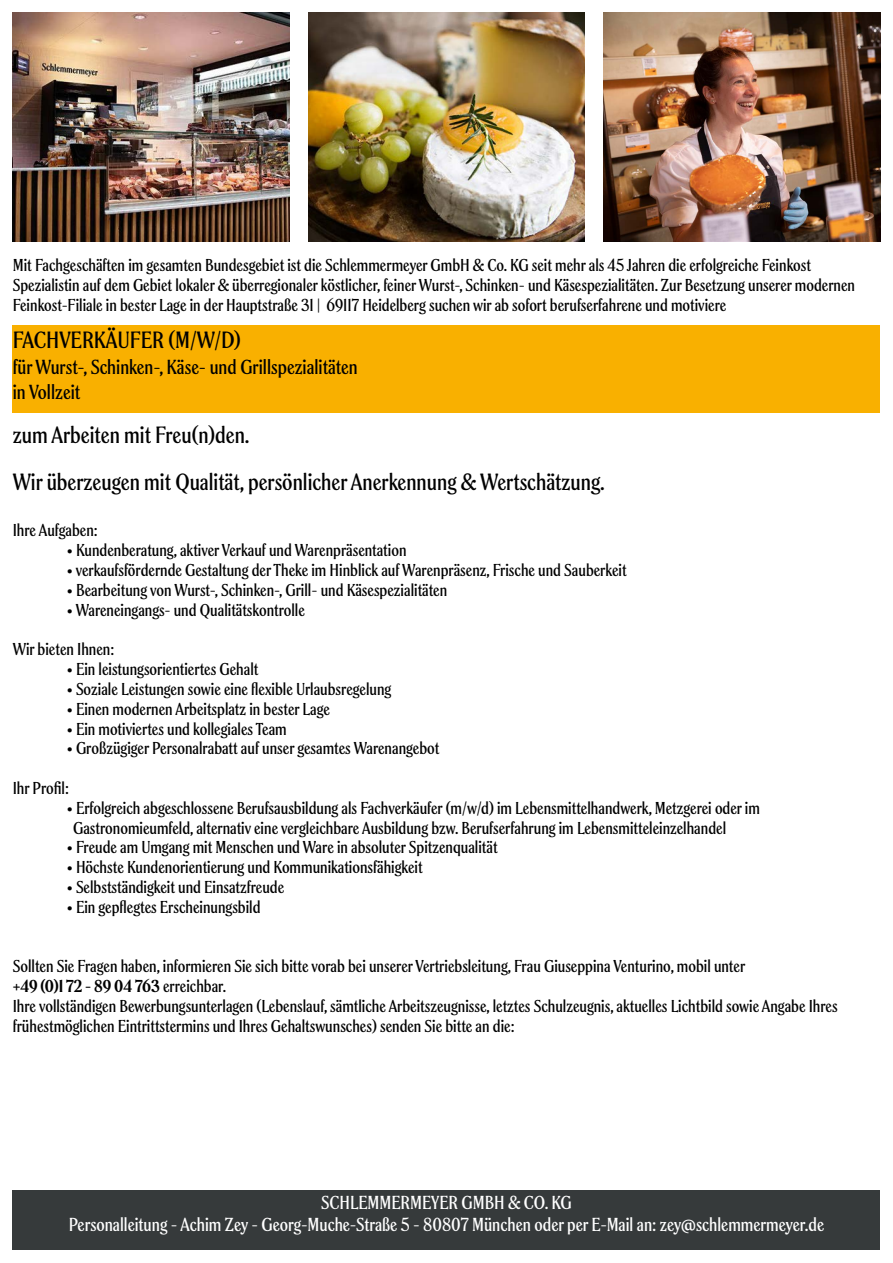
<style>
.page{position:relative;width:893px;height:1263px;background:#fff}
.page>*{position:absolute;margin:0;border:0;box-sizing:border-box;transform-origin:0 0}
.t1{font:300 22.5px/46.8px "Spirits Soft";color:#000}
.t2{font:300 19.5px/25.5px "Spirits Soft";color:#000}
.t3{font:300 18px/21.6px "Spirits Soft";color:#fff;text-align:center}
.t4{font:300 16.5px/19.8px "Spirits Soft";color:#000}
.s1{font-weight:400}
</style>
<div class="page">
<img style="left:13px;top:13px;width:276px;height:229px">
<img style="left:308px;top:13px;width:277px;height:229px">
<img style="left:604px;top:13px;width:276px;height:229px">
<div style="left:13px;top:325px;width:867px;height:87px;background:#f9b000"></div>
<div style="left:13px;top:1191px;width:867px;height:59px;background:#363a3b"></div>
<p class="t4" style="left:13px;top:255px;width:844px">Mit Fachgeschäften im gesamten Bundesgebiet ist die Schlemmermeyer GmbH &amp; Co. KG seit mehr als 45 Jahren die erfolgreiche Feinkost<br>Spezialistin auf dem Gebiet lokaler &amp; überregionaler köstlicher, feiner Wurst-, Schinken- und Käsespezialitäten. Zur Besetzung unserer modernen<br>Feinkost-Filiale in bester Lage in der Hauptstraße 31 | 69117 Heidelberg suchen wir ab sofort berufserfahrene und motiviere</p>
<h1 class="t1" style="left:13px;top:317px;width:229px">FACHVERKÄUFER (M/W/D)</h1>
<p class="t2" style="left:13px;top:354px;width:346px">für Wurst-, Schinken-, Käse- und Grillspezialitäten in Vollzeit</p>
<h1 class="t1" style="left:13px;top:411px;width:594px">zum Arbeiten mit Freu(n)den.<br>Wir überzeugen mit Qualität, persönlicher Anerkennung &amp; Wertschätzung.</h1>
<p class="t4" style="left:13px;top:521px;width:87px">Ihre Aufgaben:</p>
<p class="t4" style="left:67px;top:540px;width:341px">• Kundenberatung, aktiver Verkauf und Warenpräsentation</p>
<p class="t4" style="left:67px;top:560px;width:561px">• verkaufsfördernde Gestaltung der Theke im Hinblick auf Warenpräsenz, Frische und Sauberkeit</p>
<p class="t4" style="left:67px;top:580px;width:382px">• Bearbeitung von Wurst-, Schinken-, Grill- und Käsespezialitäten</p>
<p class="t4" style="left:67px;top:600px;width:240px">• Wareneingangs- und Qualitätskontrolle</p>
<p class="t4" style="left:13px;top:639px;width:103px">Wir bieten Ihnen:</p>
<p class="t4" style="left:67px;top:659px;width:193px">• Ein leistungsorientiertes Gehalt</p>
<p class="t4" style="left:67px;top:679px;width:326px">• Soziale Leistungen sowie eine flexible Urlaubsregelung</p>
<p class="t4" style="left:67px;top:699px;width:265px">• Einen modernen Arbeitsplatz in bester Lage</p>
<p class="t4" style="left:67px;top:719px;width:222px">• Ein motiviertes und kollegiales Team</p>
<p class="t4" style="left:67px;top:738px;width:374px">• Großzügiger Personalrabatt auf unser gesamtes Warenangebot</p>
<p class="t4" style="left:13px;top:778px;width:58px">Ihr Profil:</p>
<p class="t4" style="left:73px;top:798px;width:688px;text-indent:-6px">• Erfolgreich abgeschlossene Berufsausbildung als Fachverkäufer (m/w/d) im Lebensmittelhandwerk, Metzgerei oder im<br>Gastronomieumfeld, alternativ eine vergleichbare Ausbildung bzw. Berufserfahrung im Lebensmitteleinzelhandel</p>
<p class="t4" style="left:67px;top:837px;width:432px">• Freude am Umgang mit Menschen und Ware in absoluter Spitzenqualität</p>
<p class="t4" style="left:67px;top:857px;width:357px">• Höchste Kundenorientierung und Kommunikationsfähigkeit</p>
<p class="t4" style="left:67px;top:877px;width:219px">• Selbstständigkeit und Einsatzfreude</p>
<p class="t4" style="left:67px;top:897px;width:195px">• Ein gepflegtes Erscheinungsbild</p>
<p class="t4" style="left:13px;top:956px;width:826px">Sollten Sie Fragen haben, informieren Sie sich bitte vorab bei unserer Vertriebsleitung, Frau Giuseppina Venturino, mobil unter<br><span class="s1">+49 (0)1 72 - 89 04 763</span> erreichbar.<br>Ihre vollständigen Bewerbungsunterlagen (Lebenslauf, sämtliche Arbeitszeugnisse, letztes Schulzeugnis, aktuelles Lichtbild sowie Angabe Ihres frühestmöglichen Eintrittstermins und Ihres Gehaltswunsches) senden Sie bitte an die:</p>
<p class="t3" style="left:69px;top:1192px;width:757px">SCHLEMMERMEYER GMBH &amp; CO. KG<br>Personalleitung - Achim Zey - Georg-Muche-Straße 5 - 80807 München oder per E-Mail an: zey@schlemmermeyer.de</p>
</div>
